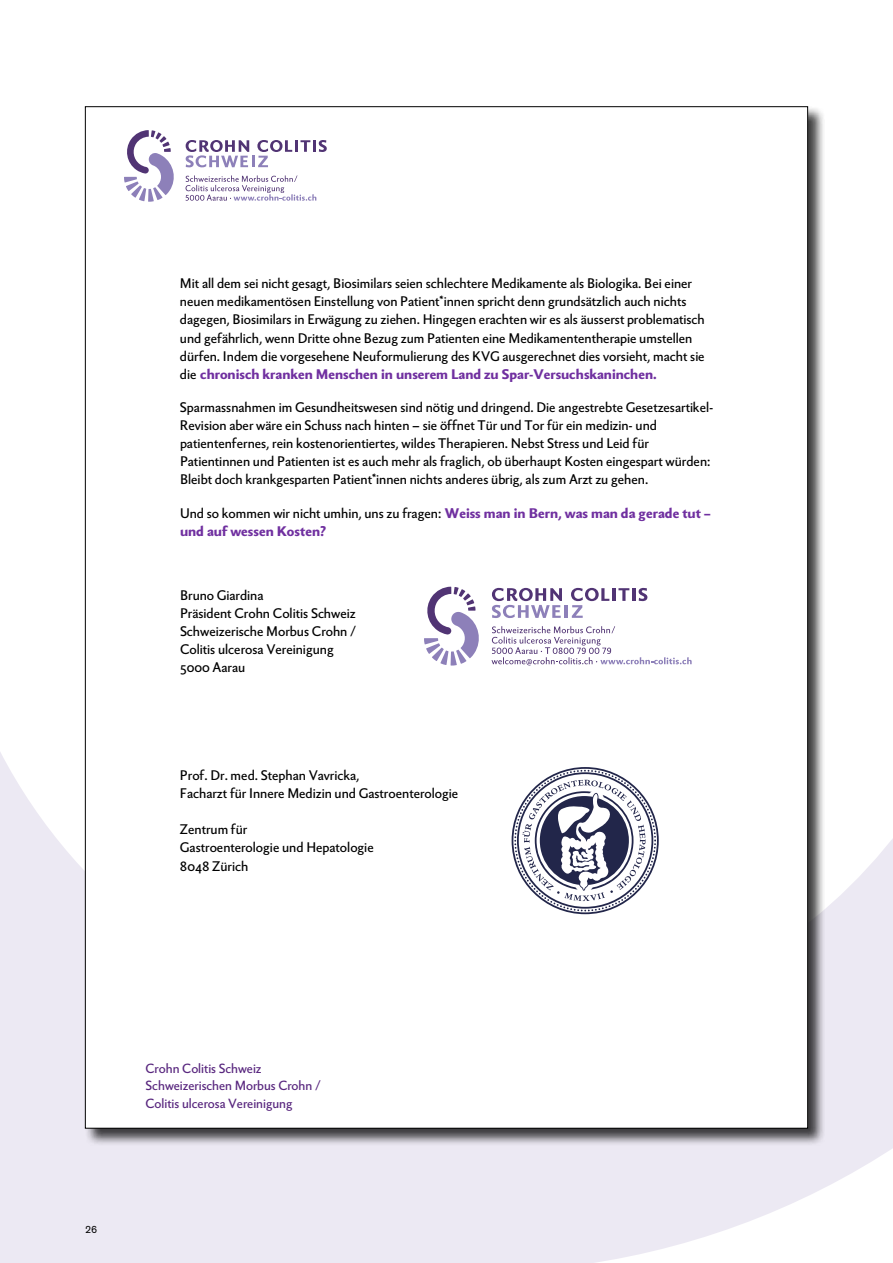
<style>
.page{position:relative;width:893px;height:1263px;background:#fff}
.page>*{position:absolute;margin:0;border:0;box-sizing:border-box;transform-origin:0 0}
.t1{font:13.35px/18px "Berling Nova Sans Pro";color:#000}
.t2{font:800 13.35px/18px "Berling Nova Sans Pro";color:#7030a0}
.t3{font:12.75px/17.2px "Berling Nova Sans Pro";color:#58267e}
.t4{font:10.5px "Akzidenz Grotesk Pro";color:#000}
.s1{font-weight:800;color:#7030a0}
.s2{font-weight:400;color:#000}
</style>
<div class="page">
<svg style="left:0;top:752px;width:893px;height:511px;fill:#ece9f3"></svg>
<div style="left:84px;top:106px;width:741px;height:1040px;background:#000;opacity:.75"></div>
<div style="left:85px;top:107px;width:723px;height:1021px;background:#fff"></div>
<svg style="left:186px;top:140px;width:141px;height:27px"></svg>
<svg style="left:124px;top:130px;width:50px;height:72px"></svg>
<svg style="left:186px;top:175px;width:130px;height:26px"></svg>
<svg style="left:424px;top:587px;width:55px;height:79px"></svg>
<svg style="left:492px;top:588px;width:155px;height:30px"></svg>
<svg style="left:491px;top:626px;width:201px;height:39px"></svg>
<svg style="left:512px;top:767px;width:147px;height:147px"></svg>
<p class="t1" style="left:180px;top:274px;width:526px">Mit all dem sei nicht gesagt, Biosimilars seien schlechtere Medikamente als Biologika. Bei einer neuen medikamentösen Einstellung von Patient*innen spricht denn grundsätzlich auch nichts dagegen, Biosimilars in Erwägung zu ziehen. Hingegen erachten wir es als äusserst problematisch und gefährlich, wenn Dritte ohne Bezug zum Patienten eine Medikamententherapie umstellen dürfen. Indem die vorgesehene Neuformulierung des KVG ausgerechnet dies vorsieht, macht sie die <span class="s1">chronisch kranken Menschen in unserem Land zu Spar-Versuchskaninchen.</span></p>
<p class="t1" style="left:180px;top:397px;width:535px">Sparmassnahmen im Gesundheitswesen sind nötig und dringend. Die angestrebte Gesetzesartikel-Revision aber wäre ein Schuss nach hinten – sie öffnet Tür und Tor für ein medizin- und patientenfernes, rein kostenorientiertes, wildes Therapieren. Nebst Stress und Leid für Patientinnen und Patienten ist es auch mehr als fraglich, ob überhaupt Kosten eingespart würden:<br>Bleibt doch krankgesparten Patient*innen nichts anderes übrig, als zum Arzt zu gehen.</p>
<p class="t2" style="left:180px;top:503px;width:533px"><span class="s2">Und so kommen wir nicht umhin, uns zu fragen:</span> Weiss man in Bern, was man da gerade tut – und auf wessen Kosten?</p>
<p class="t1" style="left:180px;top:585px;width:178px">Bruno Giardina<br>Präsident Crohn Colitis Schweiz<br>Schweizerische Morbus Crohn /<br>Colitis ulcerosa Vereinigung<br>5000 Aarau</p>
<p class="t1" style="left:180px;top:765px;width:280px">Prof. Dr. med. Stephan Vavricka,<br>Facharzt für Innere Medizin und Gastroenterologie</p>
<p class="t1" style="left:180px;top:820px;width:195px">Zentrum für<br>Gastroenterologie und Hepatologie<br>8048 Zürich</p>
<p class="t4" style="left:85px;top:1223px;width:14px">26</p>
<p class="t3" style="left:146px;top:1059px;width:177px">Crohn Colitis Schweiz<br>Schweizerischen Morbus Crohn /<br>Colitis ulcerosa Vereinigung</p>
</div>
